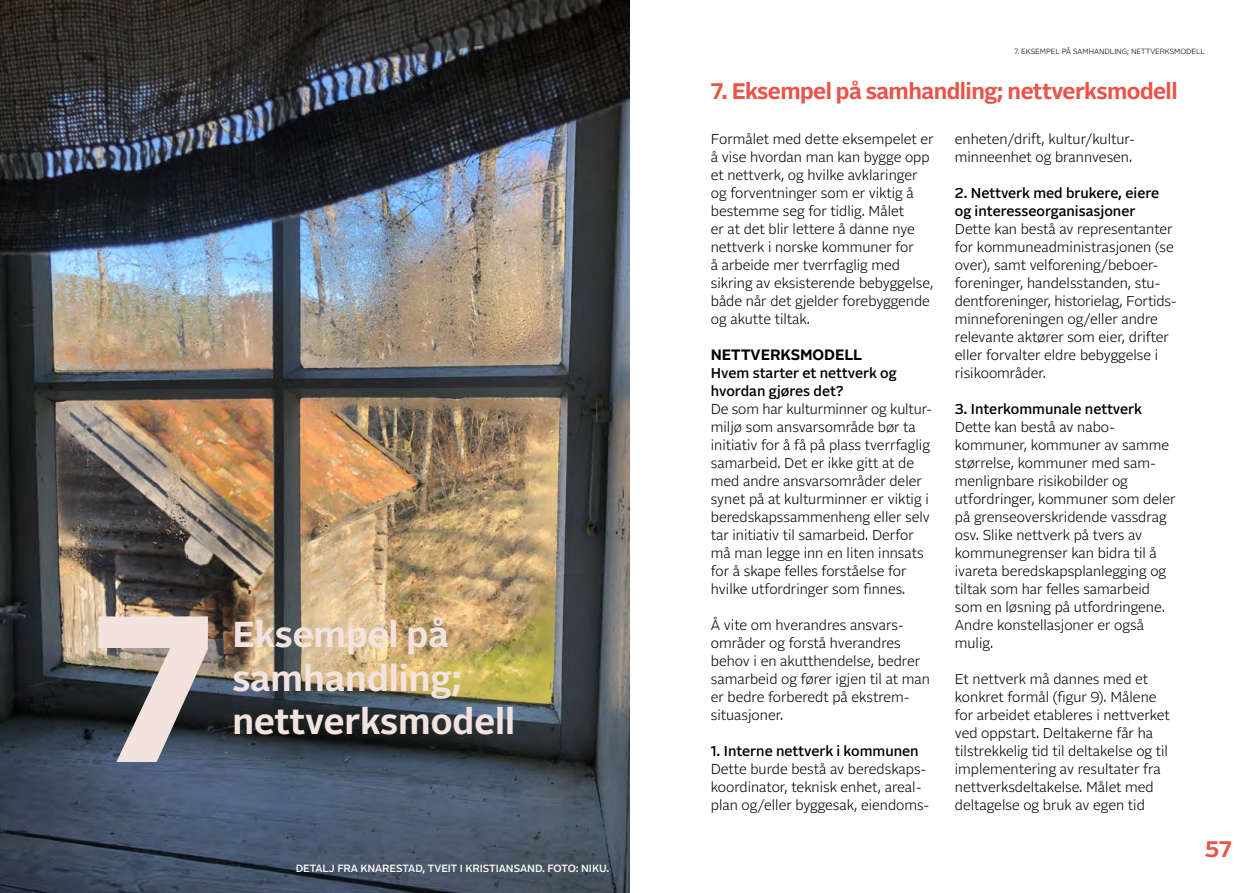
<style>
.page{position:relative;width:1259px;height:893px;background:#fff}
.page>*{position:absolute;margin:0;border:0;box-sizing:border-box;transform-origin:0 0}
.t1{font:900 207.9px "Alrightv 2 Normal LP";color:#f3e3df}
.t2{font:700 36px/43.2px "Alrightv 2 Normal LP";color:#f3e3df}
.t3{font:700 22.5px "Alrightv 2 Normal LP";letter-spacing:-.025em;color:#ea5347}
.t4{font:700 15px "Alrightv 2 Normal LP";color:#000}
.t5{font:300 14.25px/18px "Alrightv 2 Normal LP";color:#000}
.t6{font:500 14.25px/18px "Alrightv 2 Normal LP";color:#000}
.t7{font:500 10.5px "Alrightv 2 Normal LP";color:#fff}
.t8{font:300 7.5px "Alrightv 2 Normal LP";color:#000}
</style>
<div class="page">
<img style="left:0;top:0;width:629px;height:893px">
<h1 class="t1" style="left:94px;top:537px;width:121px">7</h1>
<h2 class="t2" style="left:232px;top:611px;width:284px">Eksempel på samhandling; nettverksmodell</h2>
<p class="t7" style="left:296px;top:861px;width:315px">DETALJ FRA KNARESTAD, TVEIT I KRISTIANSAND. FOTO: NIKU.</p>
<p class="t8" style="left:1014px;top:46px;width:192px">7. EKSEMPEL PÅ SAMHANDLING; NETTVERKSMODELL</p>
<h3 class="t3" style="left:711px;top:75px;width:468px">7. Eksempel på samhandling; nettverksmodell</h3>
<p class="t5" style="left:711px;top:129px;width:224px">Formålet med dette eksempelet er å vise hvordan man kan bygge opp et nettverk, og hvilke avklaringer og forventninger som er viktig å bestemme seg for tidlig. Målet<br>er at det blir lettere å danne nye nettverk i norske kommuner for<br>å arbeide mer tverrfaglig med sikring av eksisterende bebyggelse, både når det gjelder forebyggende og akutte tiltak.</p>
<p class="t4" style="left:711px;top:344px;width:153px">NETTVERKSMODELL</p>
<p class="t6" style="left:711px;top:363px;width:187px">Hvem starter et nettverk og hvordan gjøres det?</p>
<p class="t5" style="left:711px;top:399px;width:223px">De som har kulturminner og kultur&shy;miljø som ansvarsområde bør ta initiativ for å få på plass tverrfaglig samarbeid. Det er ikke gitt at de med andre ansvarsområder deler synet på at kulturminner er viktig i beredskapssammenheng eller selv tar initiativ til samarbeid. Derfor må man legge inn en liten innsats for å skape felles forståelse for hvilke utfordringer som finnes.</p>
<p class="t5" style="left:711px;top:615px;width:221px">Å vite om hverandres ansvars&shy;områder og forstå hverandres behov i en akutthendelse, bedrer samarbeid og fører igjen til at man er bedre forberedt på ekstrem&shy;situasjoner.</p>
<p class="t6" style="left:711px;top:741px;width:209px">1. Interne nettverk i kommunen</p>
<p class="t5" style="left:711px;top:759px;width:220px">Dette burde bestå av beredskaps&shy;koordinator, teknisk enhet, areal&shy;plan og/eller byggesak, eiendoms-</p>
<p class="t5" style="left:955px;top:129px;width:182px">enheten/drift, kultur/kultur&shy;minneenhet og brannvesen.</p>
<p class="t6" style="left:955px;top:183px;width:206px">2. Nettverk med brukere, eiere og interesseorganisasjoner</p>
<p class="t5" style="left:955px;top:219px;width:223px">Dette kan bestå av representanter for kommuneadministrasjonen (se over), samt velforening/beboer&shy;foreninger, handelsstanden, stu&shy;dentforeninger, historielag, Fortids&shy;minneforeningen og/eller andre relevante aktører som eier, drifter eller forvalter eldre bebyggelse i risikoområder.</p>
<p class="t6" style="left:955px;top:399px;width:189px">3. Interkommunale nettverk</p>
<p class="t5" style="left:955px;top:417px;width:222px">Dette kan bestå av nabo&shy;kommuner, kommuner av samme størrelse, kommuner med sam&shy;menlignbare risikobilder og utfordringer, kommuner som deler på grenseoverskridende vassdrag osv. Slike nettverk på tvers av kommunegrenser kan bidra til å ivareta beredskapsplanlegging og tiltak som har felles samarbeid som en løsning på utfordringene.<br>Andre konstellasjoner er også mulig.</p>
<p class="t5" style="left:955px;top:669px;width:216px">Et nettverk må dannes med et konkret formål (figur 9). Målene for arbeidet etableres i nettverket ved oppstart. Deltakerne får ha tilstrekkelig tid til deltakelse og til implementering av resultater fra nettverksdeltakelse. Målet med</p>
<p class="t5" style="left:955px;top:795px;width:191px">deltagelse og bruk av egen tid</p>
<h3 class="t3" style="left:1205px;top:833px;width:28px">57</h3>
</div>
